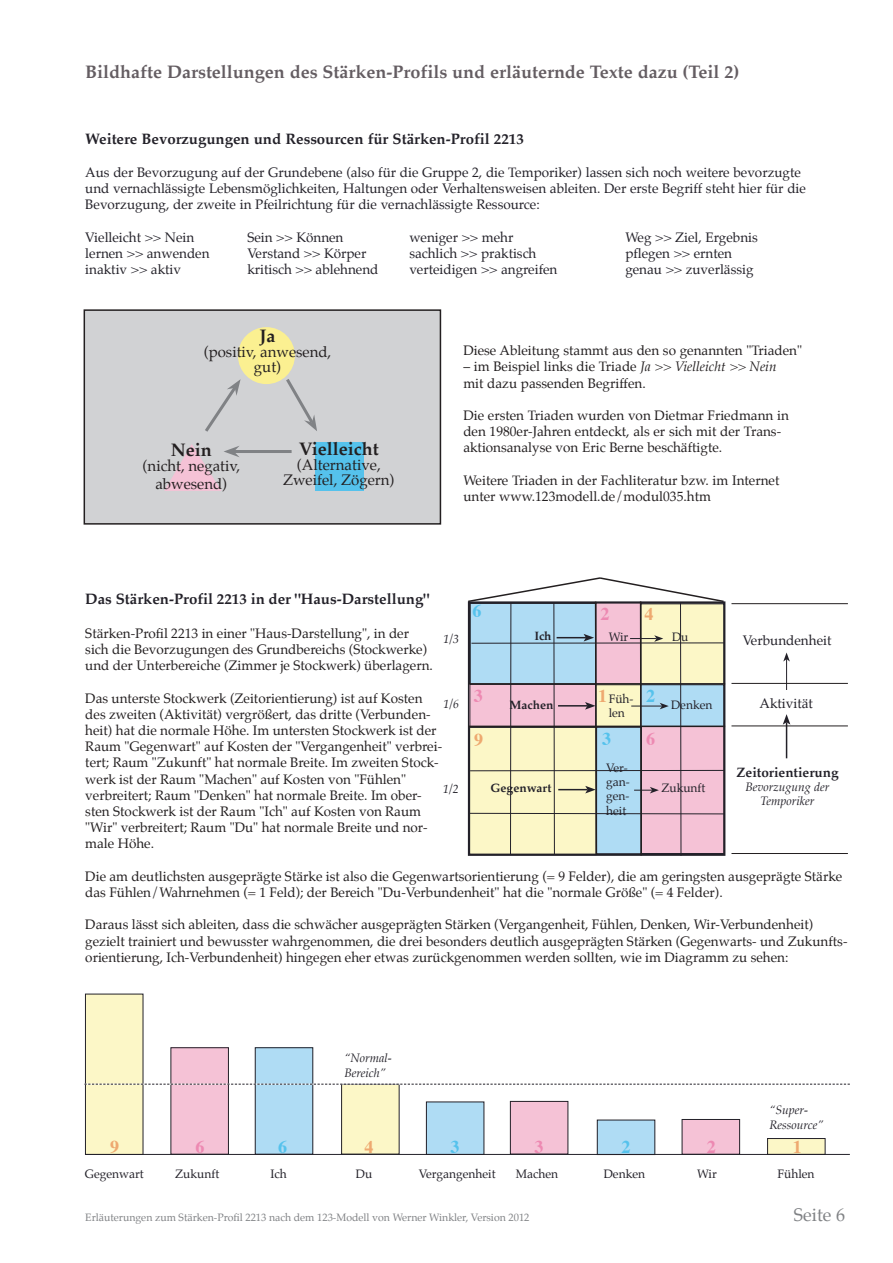
<style>
.page{position:relative;width:893px;height:1263px;background:#fff}
.page>*{position:absolute;margin:0;border:0;box-sizing:border-box;transform-origin:0 0}
.t1{font:700 18px "Palatino";color:#645d62}
.t2{font:700 18px "Palatino";color:#231f20}
.t3{font:18px "Palatino";color:#808285}
.t4{font:700 18px "Times";color:#eea970}
.t5{font:700 18px "Times";color:#55c2ec}
.t6{font:700 18px "Times";color:#ed89b2}
.t7{font:700 15px "Palatino";color:#232129}
.t8{font:15px/15px "Palatino";color:#231f20;text-align:center}
.t9{font:13.5px/16.2px "Palatino";color:#231f20}
.t10{font:13.5px/16.2px "Palatino";color:#232129}
.t11{font:700 13.5px "Palatino";color:#232129}
.t12{font:12px/14.4px "Palatino";color:#232129}
.t13{font:italic 12px/14.4px "Palatino";color:#232129}
.t14{font:700 12px "Palatino";color:#232129}
.t15{font:10.5px "Palatino";color:#808285}
.s1{font-style:italic}
</style>
<div class="page">
<hr style="left:786px;top:722px;width:1px;height:36px;background:#232129">
<svg style="left:783px;top:714px;width:7px;height:11px"></svg>
<hr style="left:786px;top:659px;width:1px;height:31px;background:#232129">
<svg style="left:783px;top:652px;width:7px;height:9px"></svg>
<svg style="left:467px;top:577px;width:258px;height:279px;background:#d4d1cd"></svg>
<hr style="left:469px;top:683px;width:256px;height:1px;background:#231f20">
<hr style="left:469px;top:726px;width:256px;height:1px;background:#231f20">
<hr style="left:731px;top:726px;width:117px;height:1px;background:#231f20">
<hr style="left:731px;top:683px;width:117px;height:1px;background:#231f20">
<hr style="left:731px;top:603px;width:117px;height:1px;background:#231f20">
<hr style="left:731px;top:853px;width:117px;height:1px;background:#231f20">
<div style="left:768px;top:1138px;width:57px;height:16px;background:#fcf7c7"></div>
<div style="left:767px;top:1138px;width:58px;height:17px;border:1px solid #232129"></div>
<div style="left:597px;top:1120px;width:58px;height:34px;background:#afdcf4"></div>
<div style="left:682px;top:1119px;width:58px;height:35px;background:#f5c2d6"></div>
<div style="left:682px;top:1119px;width:58px;height:35px;border:1px solid #232129"></div>
<div style="left:426px;top:1102px;width:58px;height:52px;background:#afdcf4"></div>
<div style="left:510px;top:1101px;width:58px;height:53px;background:#f5c2d6"></div>
<div style="left:510px;top:1101px;width:58px;height:53px;border:1px solid #232129"></div>
<div style="left:342px;top:1084px;width:57px;height:70px;background:#fcf7c7"></div>
<div style="left:341px;top:1084px;width:58px;height:70px;border:1px solid #232129"></div>
<div style="left:171px;top:1048px;width:57px;height:106px;background:#f5c2d6"></div>
<div style="left:170px;top:1047px;width:59px;height:107px;border:1px solid #232129"></div>
<div style="left:255px;top:1048px;width:58px;height:106px;background:#afdcf4"></div>
<div style="left:255px;top:1047px;width:58px;height:107px;border:1px solid #232129"></div>
<div style="left:85px;top:994px;width:58px;height:160px;background:#fcf7c7"></div>
<div style="left:85px;top:994px;width:58px;height:161px;border:1px solid #232129"></div>
<svg style="left:84px;top:1084px;width:766px;height:1px"></svg>
<hr style="left:85px;top:1154px;width:765px;height:1px;background:#232129">
<div style="left:84px;top:310px;width:356px;height:214px;background:#d1d2d4"></div>
<div style="left:84px;top:309px;width:357px;height:216px;border:2px solid #231f20"></div>
<svg style="left:283px;top:378px;width:34px;height:53px"></svg>
<hr style="left:234px;top:450px;width:58px;height:3px;background:#808285">
<svg style="left:205px;top:379px;width:36px;height:53px"></svg>
<div style="left:238px;top:327px;width:57px;height:57px;background:#fbf091;border-radius:50%"></div>
<div style="left:315px;top:442px;width:49px;height:48px;background:#55c2ec"></div>
<svg style="left:164px;top:444px;width:75px;height:47px"></svg>
<h1 class="t1" style="left:85px;top:56px;width:656px">Bildhafte Darstellungen des Stärken-Profils und erläuternde Texte dazu (Teil 2)</h1>
<p class="t7" style="left:85px;top:127px;width:440px">Weitere Bevorzugungen und Ressourcen für Stärken-Profil 2213</p>
<p class="t10" style="left:85px;top:164px;width:722px">Aus der Bevorzugung auf der Grundebene (also für die Gruppe 2, die Temporiker) lassen sich noch weitere bevorzugte und vernachlässigte Lebensmöglichkeiten, Haltungen oder Verhaltensweisen ableiten. Der erste Begriff steht hier für die<br>Bevorzugung, der zweite in Pfeilrichtung für die vernachlässigte Ressource:</p>
<p class="t10" style="left:85px;top:229px;width:110px">Vielleicht &gt;&gt; Nein</p>
<p class="t10" style="left:247px;top:229px;width:98px">Sein &gt;&gt; Können</p>
<p class="t10" style="left:409px;top:229px;width:105px">weniger &gt;&gt; mehr</p>
<p class="t10" style="left:625px;top:229px;width:134px">Weg &gt;&gt; Ziel, Ergebnis</p>
<p class="t10" style="left:85px;top:245px;width:126px">lernen &gt;&gt; anwenden</p>
<p class="t10" style="left:247px;top:245px;width:121px">Verstand &gt;&gt; Körper</p>
<p class="t10" style="left:409px;top:245px;width:129px">sachlich &gt;&gt; praktisch</p>
<p class="t10" style="left:625px;top:245px;width:108px">pflegen &gt;&gt; ernten</p>
<p class="t10" style="left:85px;top:261px;width:97px">inaktiv &gt;&gt; aktiv</p>
<p class="t10" style="left:247px;top:261px;width:133px">kritisch &gt;&gt; ablehnend</p>
<p class="t10" style="left:409px;top:261px;width:150px">verteidigen &gt;&gt; angreifen</p>
<p class="t10" style="left:625px;top:261px;width:130px">genau &gt;&gt; zuverlässig</p>
<h1 class="t2" style="left:260px;top:320px;width:18px">Ja</h1>
<p class="t8" style="left:204px;top:344px;width:129px">(positiv, anwesend, gut)</p>
<h1 class="t2" style="left:171px;top:434px;width:42px">Nein</h1>
<p class="t8" style="left:143px;top:456px;width:99px;line-height:18px">(nicht, negativ, abwesend)</p>
<h1 class="t2" style="left:299px;top:433px;width:81px">Vielleicht</h1>
<p class="t8" style="left:283px;top:457px;width:113px">(Alternative,<br>Zweifel, Zögern)</p>
<p class="t9" style="left:463px;top:342px;width:340px">Diese Ableitung stammt aus den so genannten "Triaden"</p>
<p class="t9" style="left:463px;top:359px;width:315px">– im Beispiel links die Triade <span class="s1">Ja &gt;&gt; Vielleicht &gt;&gt; Nein </span>mit dazu passenden Begriffen.</p>
<p class="t9" style="left:463px;top:407px;width:327px">Die ersten Triaden wurden von Dietmar Friedmann in den 1980er-Jahren entdeckt, als er sich mit der Trans&shy;aktionsanalyse von Eric Berne beschäftigte.</p>
<p class="t9" style="left:463px;top:472px;width:318px">Weitere Triaden in der Fachliteratur bzw. im Internet unter www.123modell.de/modul035.htm</p>
<p class="t7" style="left:85px;top:586px;width:346px">Das Stärken-Profil 2213 in der "Haus-Darstellung"</p>
<p class="t9" style="left:85px;top:625px;width:349px">Stärken-Profil 2213 in einer "Haus-Darstellung", in der sich die Bevorzugungen des Grundbereichs (Stockwerke) und der Unterbereiche (Zimmer je Stockwerk) überlagern.</p>
<p class="t9" style="left:85px;top:690px;width:358px">Das unterste Stockwerk (Zeitorientierung) ist auf Kosten des zweiten (Aktivität) vergrößert, das dritte (Verbunden&shy;heit) hat die normale Höhe. Im untersten Stockwerk ist der Raum "Gegenwart" auf Kosten der "Vergangenheit" verbrei&shy;tert; Raum "Zukunft" hat normale Breite. Im zweiten Stock&shy;werk ist der Raum "Machen" auf Kosten von "Fühlen" verbreitert; Raum "Denken" hat normale Breite. Im ober&shy;sten Stockwerk ist der Raum "Ich" auf Kosten von Raum "Wir" verbreitert; Raum "Du" hat normale Breite und nor&shy;male Höhe.</p>
<p class="t9" style="left:85px;top:868px;width:758px">Die am deutlichsten ausgeprägte Stärke ist also die Gegenwartsorientierung (= 9 Felder), die am geringsten ausgeprägte Stärke das Fühlen/Wahrnehmen (= 1 Feld); der Bereich "Du-Verbundenheit" hat die "normale Größe" (= 4 Felder).</p>
<p class="t9" style="left:85px;top:917px;width:764px">Daraus lässt sich ableiten, dass die schwächer ausgeprägten Stärken (Vergangenheit, Fühlen, Denken, Wir-Verbundenheit) gezielt trainiert und bewusster wahrgenommen, die drei besonders deutlich ausgeprägten Stärken (Gegenwarts- und Zukunfts&shy;orientierung, Ich-Verbundenheit) hingegen eher etwas zurückgenommen werden sollten, wie im Diagramm zu sehen:</p>
<h1 class="t5" style="left:472px;top:594px;width:10px">6</h1>
<h1 class="t6" style="left:600px;top:596px;width:10px">2</h1>
<h1 class="t4" style="left:645px;top:596px;width:10px">4</h1>
<p class="t14" style="left:534px;top:626px;width:19px">Ich</p>
<p class="t12" style="left:672px;top:630px;width:18px">Du</p>
<p class="t12" style="left:609px;top:630px;width:21px">Wir</p>
<p class="t13" style="left:443px;top:632px;width:17px">1/3</p>
<p class="t10" style="left:743px;top:632px;width:90px">Verbundenheit</p>
<h1 class="t4" style="left:598px;top:679px;width:10px">1</h1>
<h1 class="t5" style="left:646px;top:679px;width:10px">2</h1>
<h1 class="t6" style="left:474px;top:679px;width:10px">3</h1>
<p class="t12" style="left:609px;top:692px;width:26px">Füh&shy;len</p>
<p class="t10" style="left:759px;top:695px;width:55px">Aktivität</p>
<p class="t13" style="left:443px;top:696px;width:17px">1/6</p>
<p class="t14" style="left:510px;top:695px;width:45px">Machen</p>
<p class="t12" style="left:671px;top:698px;width:43px">Denken</p>
<h1 class="t6" style="left:646px;top:722px;width:10px">6</h1>
<h1 class="t5" style="left:602px;top:722px;width:10px">3</h1>
<h1 class="t4" style="left:474px;top:722px;width:10px">9</h1>
<p class="t12" style="left:606px;top:760px;width:25px">Ver&shy;gan&shy;gen&shy;heit</p>
<p class="t11" style="left:737px;top:760px;width:103px">Zeitorientierung</p>
<p class="t13" style="left:746px;top:780px;width:85px;text-align:center">Bevorzugung der<br>Temporiker</p>
<p class="t13" style="left:443px;top:781px;width:17px">1/2</p>
<p class="t14" style="left:491px;top:777px;width:62px">Gegenwart</p>
<p class="t12" style="left:661px;top:781px;width:46px">Zukunft</p>
<p class="t13" style="left:344px;top:1051px;width:49px">“Normal-<br>Bereich”</p>
<p class="t13" style="left:769px;top:1103px;width:56px">“Super-<br>Ressource”</p>
<h1 class="t4" style="left:110px;top:1129px;width:10px">9</h1>
<h1 class="t6" style="left:195px;top:1129px;width:10px">6</h1>
<h1 class="t5" style="left:278px;top:1129px;width:10px">6</h1>
<h1 class="t4" style="left:364px;top:1129px;width:10px">4</h1>
<h1 class="t5" style="left:450px;top:1129px;width:10px">3</h1>
<h1 class="t6" style="left:534px;top:1129px;width:10px">3</h1>
<h1 class="t5" style="left:622px;top:1129px;width:10px">2</h1>
<h1 class="t6" style="left:707px;top:1129px;width:10px">2</h1>
<h1 class="t4" style="left:793px;top:1129px;width:10px">1</h1>
<p class="t12" style="left:85px;top:1167px;width:60px">Gegenwart</p>
<p class="t12" style="left:175px;top:1167px;width:46px">Zukunft</p>
<p class="t12" style="left:270px;top:1167px;width:18px">Ich</p>
<p class="t12" style="left:356px;top:1166px;width:18px">Du</p>
<p class="t12" style="left:419px;top:1167px;width:78px">Vergangenheit</p>
<p class="t12" style="left:516px;top:1167px;width:44px">Machen</p>
<p class="t12" style="left:604px;top:1167px;width:43px">Denken</p>
<p class="t12" style="left:697px;top:1167px;width:21px">Wir</p>
<p class="t12" style="left:777px;top:1167px;width:39px">Fühlen</p>
<p class="t15" style="left:85px;top:1208px;width:446px">Erläuterungen zum Stärken-Profil 2213 nach dem 123-Modell von Werner Winkler, Version 2012</p>
<h1 class="t3" style="left:794px;top:1199px;width:53px">Seite 6</h1>
</div>
